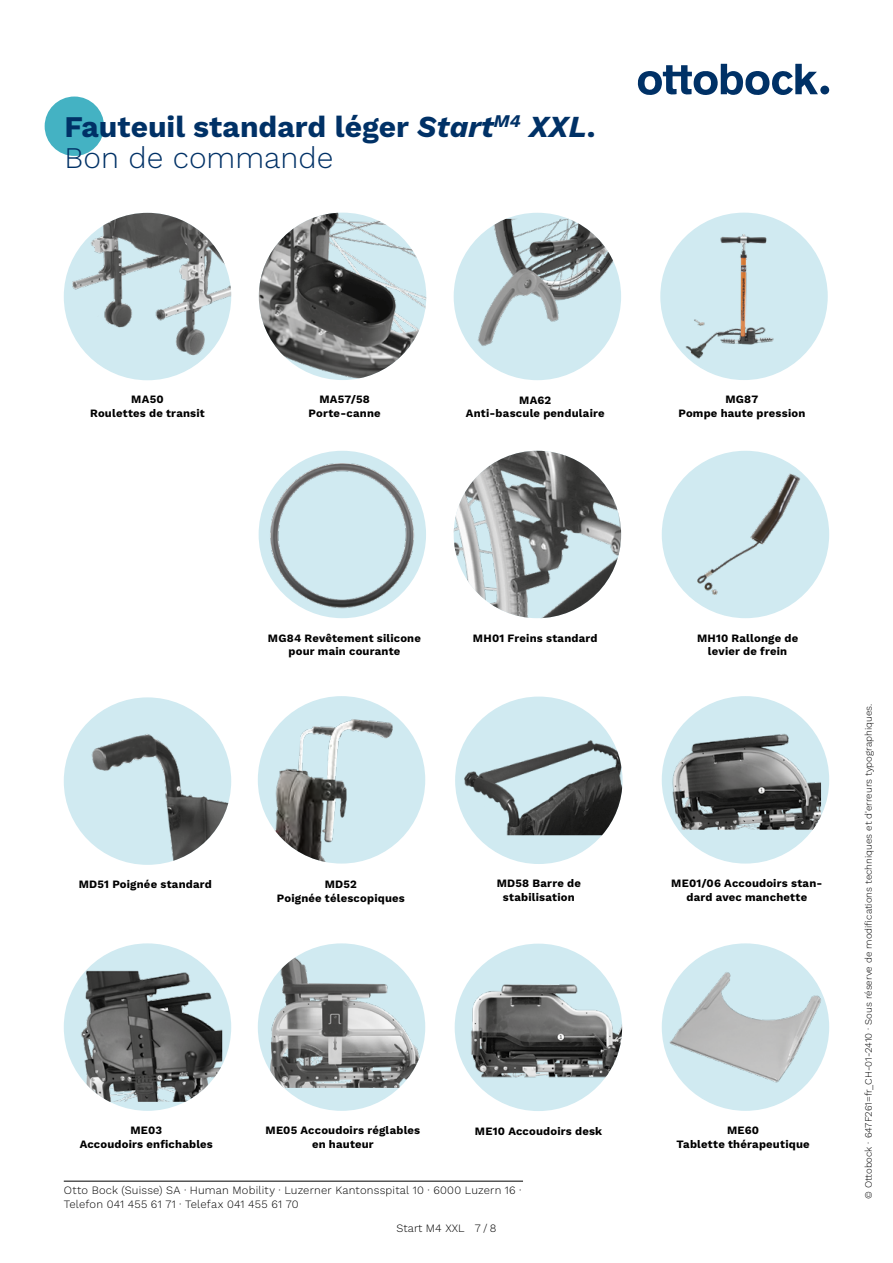
<style>
.page{position:relative;width:893px;height:1263px;background:#fff}
.page>*{position:absolute;margin:0;border:0;box-sizing:border-box;transform-origin:0 0}
.t1{font:700 30px/31.8px "Work Sans";color:#003166}
.t2{font:700 11.25px/13.5px "Work Sans";letter-spacing:.015em;color:#000;text-align:center}
.t3{font:300 11.25px/13.5px "Work Sans";letter-spacing:.015em;color:#000}
.t4{font:300 9.75px "Work Sans";color:#000}
.s1{font-style:italic}
.s2{font-weight:300}
</style>
<div class="page">
<hr style="left:64px;top:1181px;width:459px;height:1px;background:#000">
<div style="left:820px;top:86px;width:9px;height:8px;background:#003166;border-radius:50%"></div>
<svg style="left:638px;top:64px;width:180px;height:31px"></svg>
<div style="left:45px;top:97px;width:59px;height:59px;background:#44b2c3;border-radius:50%"></div>
<div style="left:64px;top:213px;width:167px;height:167px;background:#d0eaf1;border-radius:50%"></div>
<img style="left:64px;top:213px;width:167px;height:149px">
<div style="left:454px;top:213px;width:167px;height:167px;background:#d0eaf1;border-radius:50%"></div>
<img style="left:472px;top:219px;width:143px;height:143px">
<img style="left:259px;top:213px;width:167px;height:167px;border-radius:84px">
<div style="left:455px;top:696px;width:167px;height:168px;background:#d0eaf1;border-radius:50%"></div>
<img style="left:461px;top:696px;width:161px;height:139px">
<div style="left:259px;top:451px;width:167px;height:167px;background:#d0eaf1;border-radius:50%"></div>
<img style="left:266px;top:458px;width:153px;height:153px">
<div style="left:662px;top:451px;width:167px;height:167px;background:#d0eaf1;border-radius:50%"></div>
<img style="left:683px;top:472px;width:125px;height:125px">
<div style="left:660px;top:213px;width:168px;height:167px;background:#d0eaf1;border-radius:50%"></div>
<img style="left:676px;top:229px;width:136px;height:134px">
<img style="left:258px;top:696px;width:167px;height:167px;border-radius:84px">
<div style="left:64px;top:697px;width:167px;height:168px;background:#d0eaf1;border-radius:50%"></div>
<img style="left:64px;top:719px;width:167px;height:146px">
<img style="left:454px;top:451px;width:167px;height:167px;border-radius:84px">
<div style="left:258px;top:943px;width:167px;height:168px;background:#d0eaf1;border-radius:50%"></div>
<img style="left:265px;top:943px;width:159px;height:145px">
<div style="left:64px;top:943px;width:167px;height:168px;background:#d0eaf1;border-radius:50%"></div>
<img style="left:71px;top:951px;width:151px;height:151px">
<div style="left:662px;top:696px;width:167px;height:167px;background:#d0eaf1;border-radius:50%"></div>
<img style="left:670px;top:696px;width:151px;height:134px">
<div style="left:455px;top:944px;width:167px;height:167px;background:#d0eaf1;border-radius:50%"></div>
<img style="left:461px;top:944px;width:161px;height:156px">
<div style="left:662px;top:943px;width:167px;height:168px;background:#d0eaf1;border-radius:50%"></div>
<img style="left:669px;top:950px;width:153px;height:154px">
<h1 class="t1" style="left:65px;top:109px;width:532px">Fauteuil standard léger <span class="s1">Start</span><sup>M4</sup> <span class="s1">XXL</span>.<br><span class="s2">Bon de commande</span></h1>
<p class="t2" style="left:90px;top:392px;width:116px">MA50<br>Roulettes de transit</p>
<p class="t2" style="left:309px;top:392px;width:74px">MA57/58<br>Porte-canne</p>
<p class="t2" style="left:678px;top:392px;width:128px">MG87<br>Pompe haute pression</p>
<p class="t2" style="left:466px;top:393px;width:140px">MA62<br>Anti-bascule pendulaire</p>
<p class="t2" style="left:268px;top:630px;width:154px">MG84 Revêtement silicone pour main courante</p>
<p class="t2" style="left:473px;top:630px;width:126px">MH01 Freins standard</p>
<p class="t2" style="left:697px;top:630px;width:103px">MH10 Rallonge de levier de frein</p>
<p class="t2" style="left:79px;top:877px;width:135px">MD51 Poignée standard</p>
<p class="t2" style="left:277px;top:877px;width:129px">MD52<br>Poignée télescopiques</p>
<p class="t2" style="left:497px;top:876px;width:86px">MD58 Barre de stabilisation</p>
<p class="t2" style="left:671px;top:876px;width:153px">ME01/06 Accoudoirs stan&shy;dard avec manchette</p>
<p class="t2" style="left:80px;top:1123px;width:135px">ME03<br>Accoudoirs enfichables</p>
<p class="t2" style="left:266px;top:1123px;width:156px">ME05 Accoudoirs réglables en hauteur</p>
<p class="t2" style="left:475px;top:1124px;width:129px">ME10 Accoudoirs desk</p>
<p class="t2" style="left:677px;top:1123px;width:135px">ME60<br>Tablette thérapeutique</p>
<p class="t3" style="left:64px;top:1183px;width:459px">Otto Bock (Suisse) SA · Human Mobility · Luzerner Kantonsspital 10 · 6000 Luzern 16 ·<br>Telefon 041 455 61 71 · Telefax 041 455 61 70</p>
<p class="t3" style="left:397px;top:1221px;width:101px">Start M4 XXL 7 / 8</p>
<p class="t4" style="left:861px;top:1199px;width:497px;rotate:-90deg">© Ottobock · 647F261=fr_CH-01-2410 · Sous réserve de modifications techniques et d'erreurs typographiques.</p>
</div>
